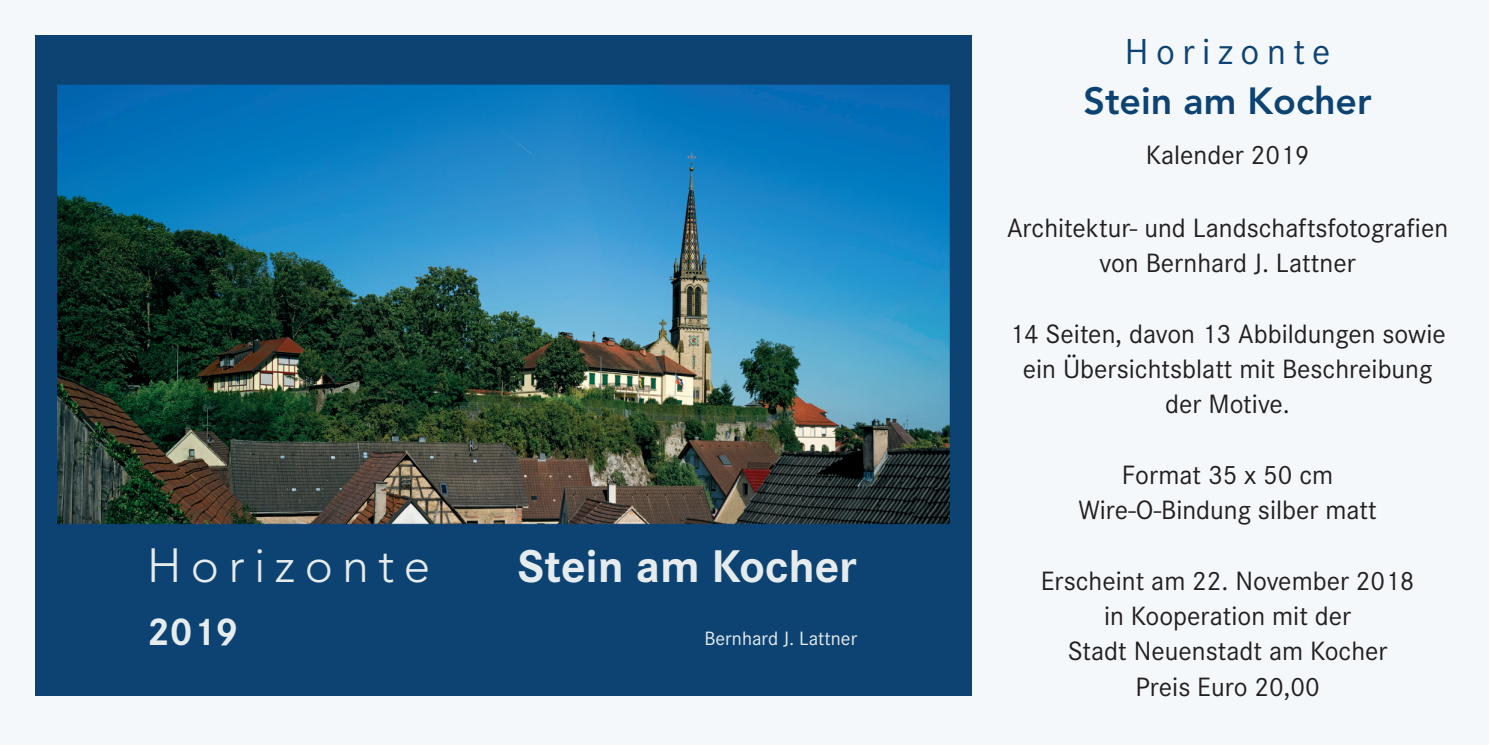
<style>
.page{position:relative;width:1489px;height:745px;background:#fff}
.page>*{position:absolute;margin:0;border:0;box-sizing:border-box;transform-origin:0 0}
.t1{font:700 47.5px "Corporate S";color:#e6eced}
.t2{font:300 47.5px "Avenir";letter-spacing:.2em;color:#e6eced}
.t3{font:700 40px "Corporate S";color:#e6eced}
.t4{font:800 37.5px "Avenir";color:#0d4373}
.t5{font:37.5px "Corporate S";letter-spacing:.2em;color:#0d4373}
.t6{font:27.5px/35.2px "Corporate S";color:#231f20;text-align:center}
.t7{font:20px "Corporate S";color:#e6eced}
</style>
<div class="page">
<div style="left:0;top:0;width:1488px;height:744px;background:#f4f8fa"></div>
<img style="left:35px;top:35px;width:936px;height:659px">
<h1 class="t2" style="left:147px;top:545px;width:284px">Horizonte</h1>
<h1 class="t1" style="left:517px;top:548px;width:341px">Stein am Kocher</h1>
<h2 class="t3" style="left:147px;top:617px;width:93px">2019</h2>
<p class="t7" style="left:704px;top:631px;width:154px">Bernhard J. Lattner</p>
<h3 class="t5" style="left:1124px;top:39px;width:207px">Horizonte</h3>
<h3 class="t4" style="left:1083px;top:85px;width:290px">Stein am Kocher</h3>
<p class="t6" style="left:1145px;top:140px;width:165px">Kalender 2019</p>
<p class="t6" style="left:1006px;top:213px;width:443px">Architektur- und Landschaftsfotografien von Bernhard J. Lattner</p>
<p class="t6" style="left:1009px;top:318px;width:438px">14 Seiten, davon 13 Abbildungen sowie ein Übersichtsblatt mit Beschreibung der Motive.</p>
<p class="t6" style="left:1078px;top:459px;width:300px">Format 35 x 50 cm<br>Wire-O-Bindung silber matt</p>
<p class="t6" style="left:1040px;top:565px;width:375px">Erscheint am 22. November 2018 in Kooperation mit der<br>Stadt Neuenstadt am Kocher<br>Preis Euro 20,00</p>
</div>
